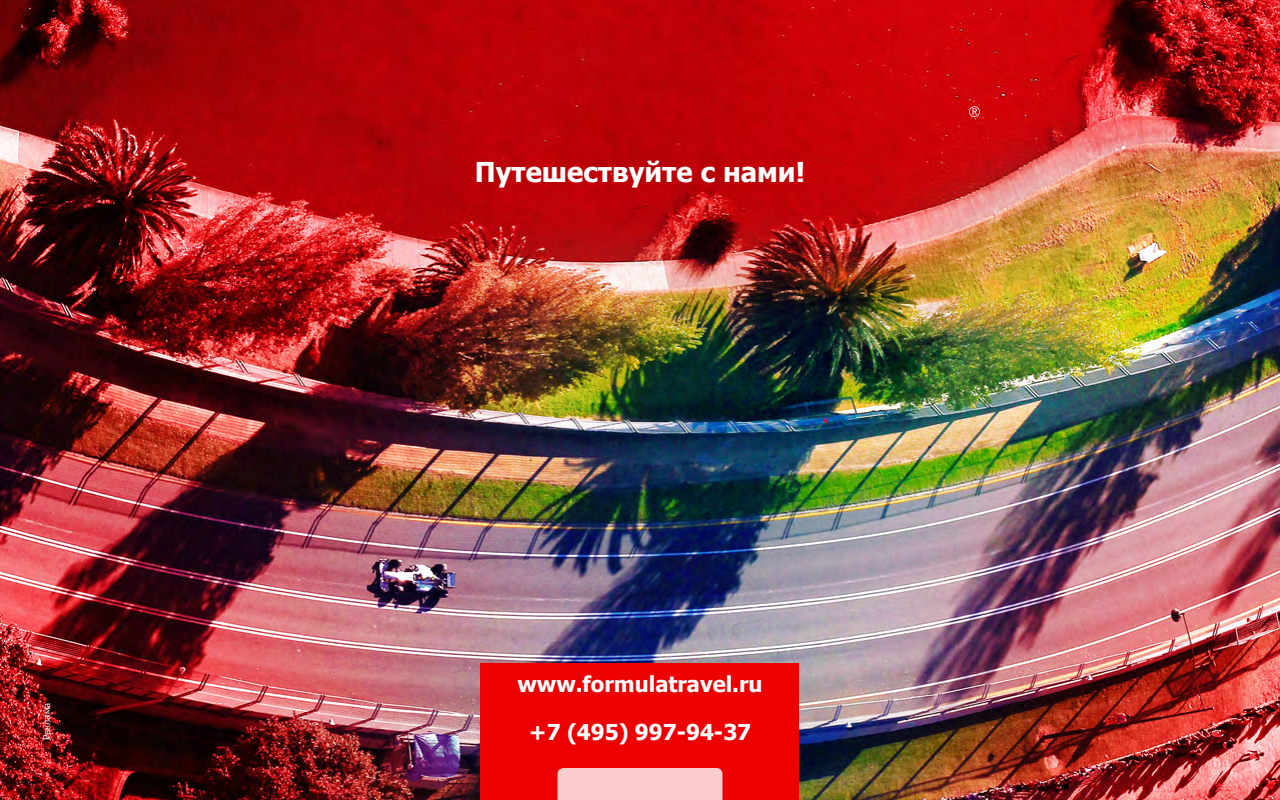
<style>
.page{position:relative;width:1280px;height:800px;background:#fff}
.page>*{position:absolute;margin:0;border:0;box-sizing:border-box;transform-origin:0 0}
.t1{font:700 27.3px "Tahoma";color:#fff}
.t2{font:700 21.8px "Tahoma";color:#fff}
.t3{font:10px "PF Agora Sans Pro";color:#fff}
</style>
<div class="page">
<img style="left:0;top:0;width:1280px;height:800px">
<svg style="left:969px;top:106px;width:11px;height:11px"></svg>
<div style="left:480px;top:663px;width:320px;height:137px;background:#ed0000"></div>
<div style="left:558px;top:768px;width:164px;height:32px;background:#fbcccc"></div>
<p class="t3" style="left:41px;top:740px;width:39px;rotate:-90deg">Реклама</p>
<p class="t1" style="left:475px;top:153px;width:332px">Путешествуйте с нами!</p>
<p class="t2" style="left:518px;top:669px;width:247px">www.formulatravel.ru</p>
<p class="t2" style="left:529px;top:717px;width:224px">+7 (495) 997-94-37</p>
</div>
